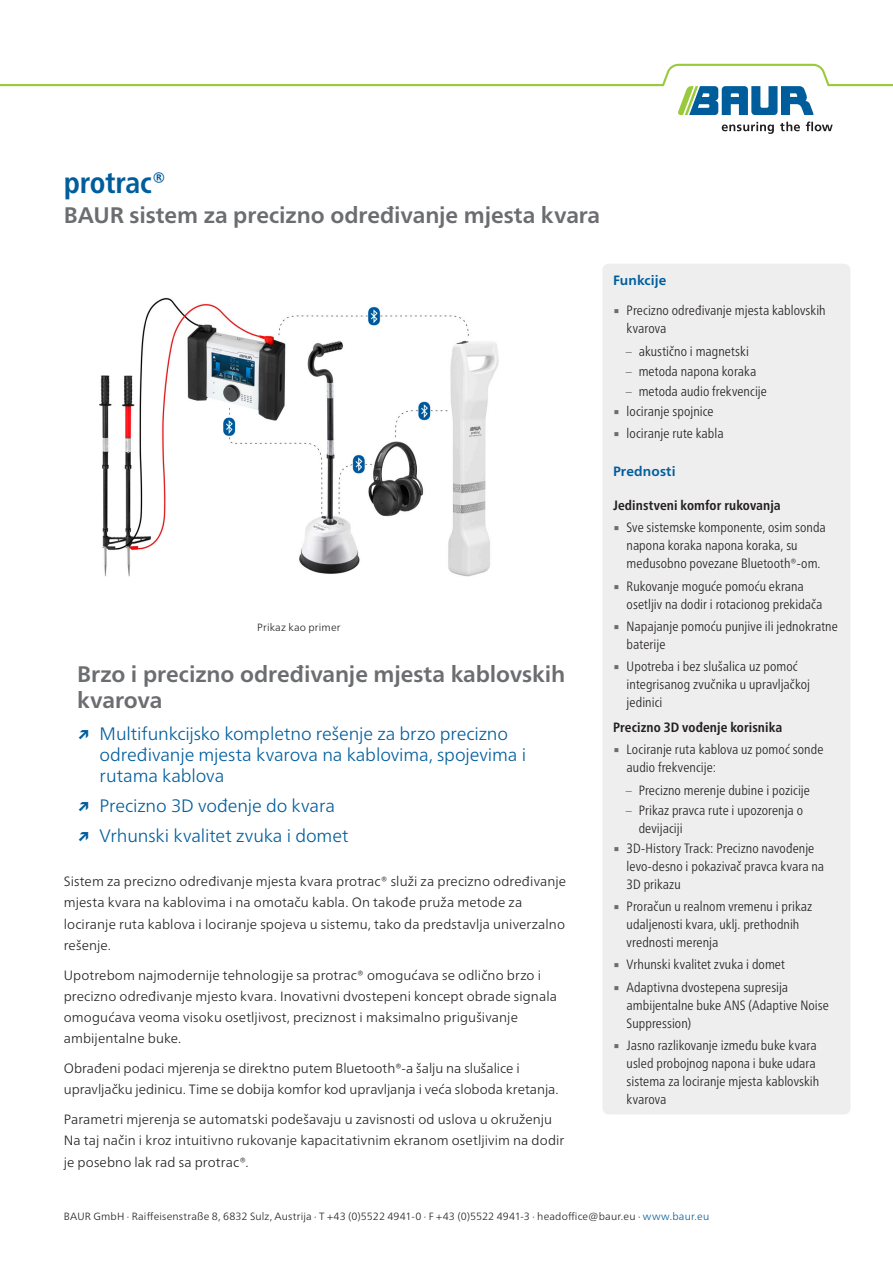
<style>
.page{position:relative;width:893px;height:1263px;background:#fff}
.page>*{position:absolute;margin:0;border:0;box-sizing:border-box;transform-origin:0 0}
.DB_-_Titel_Produktname_blau{font:700 condensed 30px "Frutiger Neue LTW1 G";letter-spacing:-.005em;color:#005d9c}
.DB_-_Aufzählung_USP_Überschrift{font:700 22.5px/25.5px "Frutiger Neue LTW1 G";letter-spacing:-.005em;color:#6c6d70}
.DB_-_Titel_Produktbeschreibung_grau{font:700 22.5px "Frutiger Neue LTW1 G";letter-spacing:-.005em;color:#6c6d70}
.t1{font:300 18px/21.3px "Frutiger Neue LTW1 G";letter-spacing:-.005em;color:#005d9c}
.t2{font:300 condensed 13.5px/18px "Frutiger Neue LTW1 G";letter-spacing:.005em;color:#231f20}
.DB___Fließtext{font:300 13.5px/21.3px "Frutiger Neue LTW1 G";letter-spacing:.005em;color:#231f20}
.DB_-_Condensed_Unterüberschrift{font:700 condensed 13.5px "Frutiger Neue LTW1 G";letter-spacing:.005em;color:#231f20}
.DB_-_Condensed_Überschrift{font:700 13.5px "Frutiger Neue LTW1 G";letter-spacing:.01em;color:#005d9c}
.DB_-_Fußnote_linksbündig{font:300 10.5px "Frutiger Neue LTW1 G";letter-spacing:.015em;color:#231f20}
.s1{font-weight:700}
.s2{font-family:"Lucida Sans Unicode";font-weight:400;font-stretch:normal;color:#6c6d70}
.s3{color:#6c6d70}
.s4{color:#005d9c}
</style>
<div class="page">
<svg style="left:722px;top:122px;width:52px;height:12px"></svg>
<svg style="left:780px;top:122px;width:20px;height:9px"></svg>
<svg style="left:806px;top:122px;width:27px;height:9px"></svg>
<svg style="left:0;top:64px;width:893px;height:51px"></svg>
<div style="left:602px;top:264px;width:248px;height:850px;background:#eeeeef;border-radius:6px"></div>
<img style="left:99px;top:297px;width:400px;height:280px">
<p class="DB_-_Titel_Produktname_blau" style="left:64px;top:160px;width:104px">protrac®</p>
<p class="DB_-_Titel_Produktbeschreibung_grau" style="left:64px;top:199px;width:538px">BAUR sistem za precizno određivanje mjesta kvara</p>
<p class="DB_-_Fußnote_linksbündig" style="left:257px;top:620px;width:85px">Prikaz kao primer</p>
<p class="DB_-_Aufzählung_USP_Überschrift" style="left:77px;top:660px;width:490px">Brzo i precizno određivanje mjesta kablovskih kvarova</p>
<p class="t1" style="left:100px;top:721px;width:428px;text-indent:-23px"><span class="s1">↗</span> Multifunkcijsko kompletno rešenje za brzo precizno određivanje mjesta kvarova na kablovima, spojevima i rutama kablova</p>
<p class="t1" style="left:77px;top:794px;width:259px"><span class="s1">↗</span> Precizno 3D vođenje do kvara</p>
<p class="t1" style="left:77px;top:823px;width:273px"><span class="s1">↗</span> Vrhunski kvalitet zvuka i domet</p>
<p class="DB___Fließtext" style="left:64px;top:870px;width:504px">Sistem za precizno određivanje mjesta kvara protrac® služi za precizno određivanje mjesta kvara na kablovima i na omotaču kabla. On takođe pruža metode za lociranje ruta kablova i lociranje spojeva u sistemu, tako da predstavlja univerzalno rešenje.</p>
<p class="DB___Fließtext" style="left:64px;top:963px;width:495px">Upotrebom najmodernije tehnologije sa protrac® omogućava se odlično brzo i precizno određivanje mjesto kvara. Inovativni dvostepeni koncept obrade signala omogućava veoma visoku osetljivost, preciznost i maksimalno prigušivanje ambijentalne buke.</p>
<p class="DB___Fließtext" style="left:64px;top:1057px;width:496px">Obrađeni podaci mjerenja se direktno putem Bluetooth®-a šalju na slušalice i upravljačku jedinicu. Time se dobija komfor kod upravljanja i veća sloboda kretanja.</p>
<p class="DB___Fließtext" style="left:64px;top:1108px;width:502px">Parametri mjerenja se automatski podešavaju u zavisnosti od uslova u okruženju<br>Na taj način i kroz intuitivno rukovanje kapacitativnim ekranom osetljivim na dodir je posebno lak rad sa protrac®.</p>
<p class="DB_-_Condensed_Überschrift" style="left:613px;top:270px;width:55px">Funkcije</p>
<p class="t2" style="left:627px;top:301px;width:201px;text-indent:-14px"><span class="s2">▪</span> Precizno određivanje mjesta kablovskih kvarova</p>
<p class="t2" style="left:626px;top:341px;width:125px"><span class="s3">–</span> akustično i magnetski</p>
<p class="t2" style="left:626px;top:361px;width:132px"><span class="s3">–</span> metoda napona koraka</p>
<p class="t2" style="left:626px;top:381px;width:143px"><span class="s3">–</span> metoda audio frekvencije</p>
<p class="t2" style="left:613px;top:401px;width:102px"><span class="s2">▪</span> lociranje spojnice</p>
<p class="t2" style="left:613px;top:423px;width:112px"><span class="s2">▪</span> lociranje rute kabla</p>
<p class="DB_-_Condensed_Überschrift" style="left:613px;top:462px;width:64px">Prednosti</p>
<p class="DB_-_Condensed_Unterüberschrift" style="left:613px;top:495px;width:169px">Jedinstveni komfor rukovanja</p>
<p class="t2" style="left:627px;top:517px;width:201px;text-indent:-14px"><span class="s2">▪</span> Sve sistemske komponente, osim sonda napona koraka napona koraka, su međusobno povezane Bluetooth®-om.</p>
<p class="t2" style="left:627px;top:576px;width:197px;text-indent:-14px"><span class="s2">▪</span> Rukovanje moguće pomoću ekrana osetljiv na dodir i rotacionog prekidača</p>
<p class="t2" style="left:627px;top:616px;width:213px;text-indent:-14px"><span class="s2">▪</span> Napajanje pomoću punjive ili jednokratne baterije</p>
<p class="t2" style="left:627px;top:656px;width:185px;text-indent:-14px"><span class="s2">▪</span> Upotreba i bez slušalica uz pomoć integrisanog zvučnika u upravljačkoj jedinici</p>
<p class="DB_-_Condensed_Unterüberschrift" style="left:613px;top:717px;width:171px">Precizno 3D vođenje korisnika</p>
<p class="t2" style="left:627px;top:739px;width:198px;text-indent:-14px"><span class="s2">▪</span> Lociranje ruta kablova uz pomoć sonde audio frekvencije:</p>
<p class="t2" style="left:626px;top:780px;width:186px"><span class="s3">–</span> Precizno merenje dubine i pozicije</p>
<p class="t2" style="left:639px;top:800px;width:166px;text-indent:-13px"><span class="s3">–</span> Prikaz pravca rute i upozorenja o devijaciji</p>
<p class="t2" style="left:627px;top:838px;width:199px;text-indent:-14px"><span class="s2">▪</span> 3D-History Track: Precizno navođenje levo-desno i pokazivač pravca kvara na<br>3D prikazu</p>
<p class="t2" style="left:627px;top:896px;width:187px;text-indent:-14px"><span class="s2">▪</span> Proračun u realnom vremenu i prikaz udaljenosti kvara, uklj. prethodnih vrednosti merenja</p>
<p class="t2" style="left:613px;top:954px;width:173px"><span class="s2">▪</span> Vrhunski kvalitet zvuka i domet</p>
<p class="t2" style="left:627px;top:977px;width:204px;text-indent:-14px"><span class="s2">▪</span> Adaptivna dvostepena supresija ambijentalne buke ANS (Adaptive Noise<br>Suppression)</p>
<p class="t2" style="left:627px;top:1035px;width:194px;text-indent:-14px"><span class="s2">▪</span> Jasno razlikovanje između buke kvara usled probojnog napona i buke udara sistema za lociranje mjesta kablovskih kvarova</p>
<p class="DB_-_Fußnote_linksbündig" style="left:64px;top:1208px;width:647px">BAUR GmbH · Raiffeisenstraße 8, 6832 Sulz, Austrija · T +43 (0)5522 4941-0 · F +43 (0)5522 4941-3 · headoffice@baur.eu · <span class="s4">www.baur.eu</span></p>
</div>
